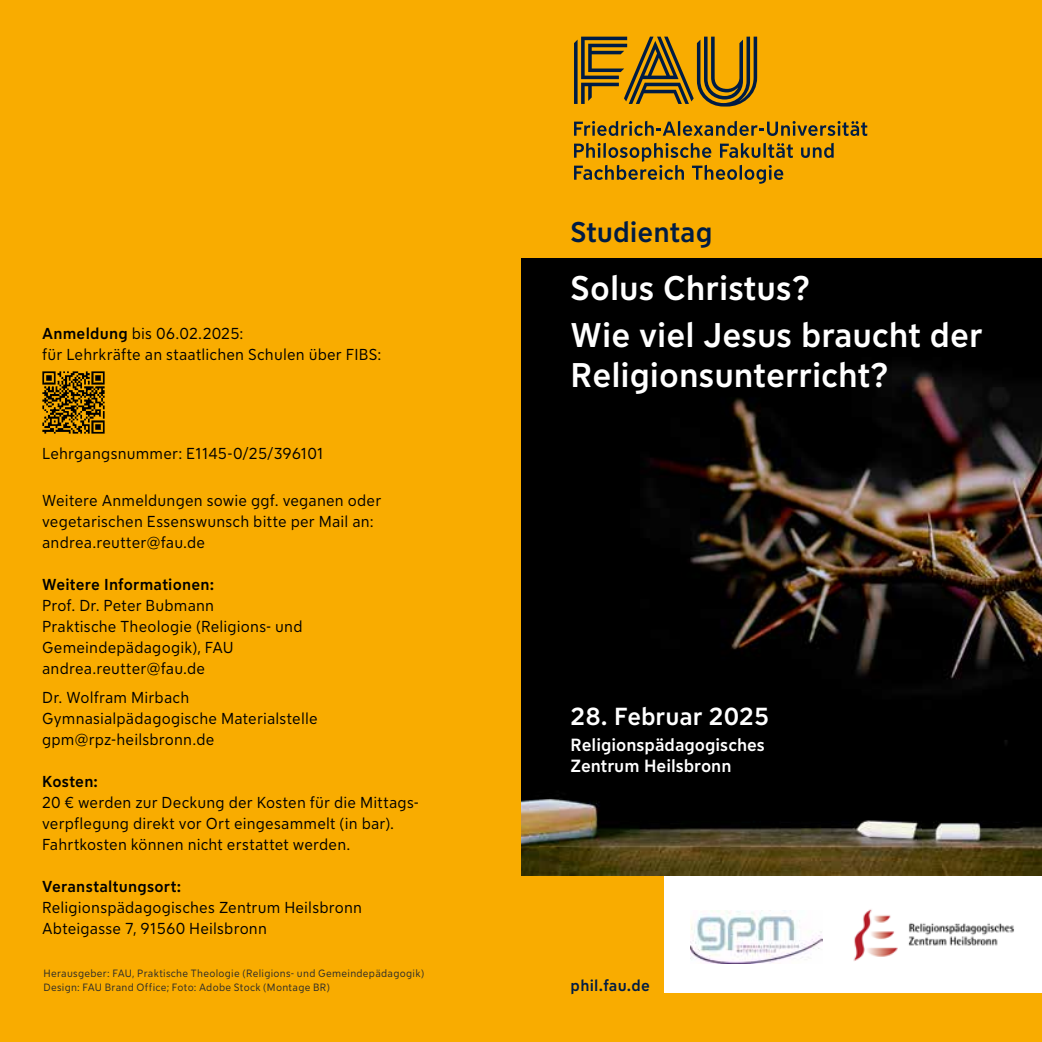
<style>
.page{position:relative;width:1042px;height:1042px;background:#f9ac00}
.page>*{position:absolute;margin:0;border:0;box-sizing:border-box;transform-origin:0 0}
.t1{font:500 33.95px/46px "FAU Sans";color:#fff}
.t2{font:500 28.35px "FAU Sans";color:#001c44}
.t3{font:500 24.5px "FAU Sans";color:#fff}
.t4{font:500 17.5px/21px "FAU Sans";color:#fff}
.t5{font:15.75px/21px "FAU Sans";letter-spacing:.01em;color:#000}
.t6{font:500 15.75px "FAU Sans";letter-spacing:.015em;color:#000}
.t7{font:500 15.75px "FAU Sans";letter-spacing:.02em;color:#001c44}
.t8{font:10.5px/14px "FAU Sans";letter-spacing:.025em;color:#2a2b29}
.s1{font-weight:500}
</style>
<div class="page">
<div style="left:665px;top:866px;width:377px;height:126px;background:#fff"></div>
<img style="left:691px;top:910px;width:131px;height:53px">
<img style="left:853px;top:909px;width:161px;height:52px">
<img style="left:521px;top:258px;width:521px;height:618px">
<img style="left:42px;top:371px;width:63px;height:63px">
<svg style="left:574px;top:121px;width:293px;height:15px"></svg>
<svg style="left:801px;top:143px;width:32px;height:15px"></svg>
<svg style="left:574px;top:143px;width:219px;height:41px"></svg>
<svg style="left:574px;top:37px;width:183px;height:70px"></svg>
<p class="t5" style="left:42px;top:322px;width:341px"><span class="s1">Anmeldung</span> bis 06.02.2025:<br>für Lehrkräfte an staatlichen Schulen über FIBS:</p>
<p class="t5" style="left:42px;top:442px;width:283px">Lehrgangsnummer: E1145-0/25/396101</p>
<p class="t5" style="left:42px;top:489px;width:340px">Weitere Anmeldungen sowie ggf. veganen oder vegetarischen Essenswunsch bitte per Mail an: andrea.reutter@fau.de</p>
<p class="t6" style="left:42px;top:572px;width:173px">Weitere Informationen:</p>
<p class="t5" style="left:42px;top:594px;width:262px">Prof. Dr. Peter Bubmann<br>Praktische Theologie (Religions- und<br>Gemeindepädagogik), FAU andrea.reutter@fau.de</p>
<p class="t5" style="left:42px;top:686px;width:277px">Dr. Wolfram Mirbach<br>Gymnasialpädagogische Materialstelle gpm@rpz-heilsbronn.de</p>
<p class="t6" style="left:42px;top:770px;width:57px">Kosten:</p>
<p class="t5" style="left:42px;top:791px;width:378px">20 € werden zur Deckung der Kosten für die Mittags&shy;verpflegung direkt vor Ort eingesammelt (in bar).<br>Fahrtkosten können nicht erstattet werden.</p>
<p class="t6" style="left:42px;top:875px;width:141px">Veranstaltungsort:</p>
<p class="t5" style="left:42px;top:896px;width:321px">Religionspädagogisches Zentrum Heilsbronn<br>Abteigasse 7, 91560 Heilsbronn</p>
<h2 class="t2" style="left:570px;top:212px;width:143px">Studientag</h2>
<h1 class="t1" style="left:570px;top:263px;width:413px">Solus Christus?<br>Wie viel Jesus braucht der</h1>
<h1 class="t1" style="left:570px;top:350px;width:319px">Religionsunterricht?</h1>
<h3 class="t3" style="left:570px;top:699px;width:200px">28. Februar 2025</h3>
<p class="t4" style="left:570px;top:733px;width:196px">Religionspädagogisches<br>Zentrum Heilsbronn</p>
<p class="t8" style="left:43px;top:965px;width:382px">Herausgeber: FAU, Praktische Theologie (Religions- und Gemeindepädagogik)<br>Design: FAU Brand Office; Foto: Adobe Stock (Montage BR)</p>
<p class="t7" style="left:570px;top:973px;width:81px">phil.fau.de</p>
</div>
